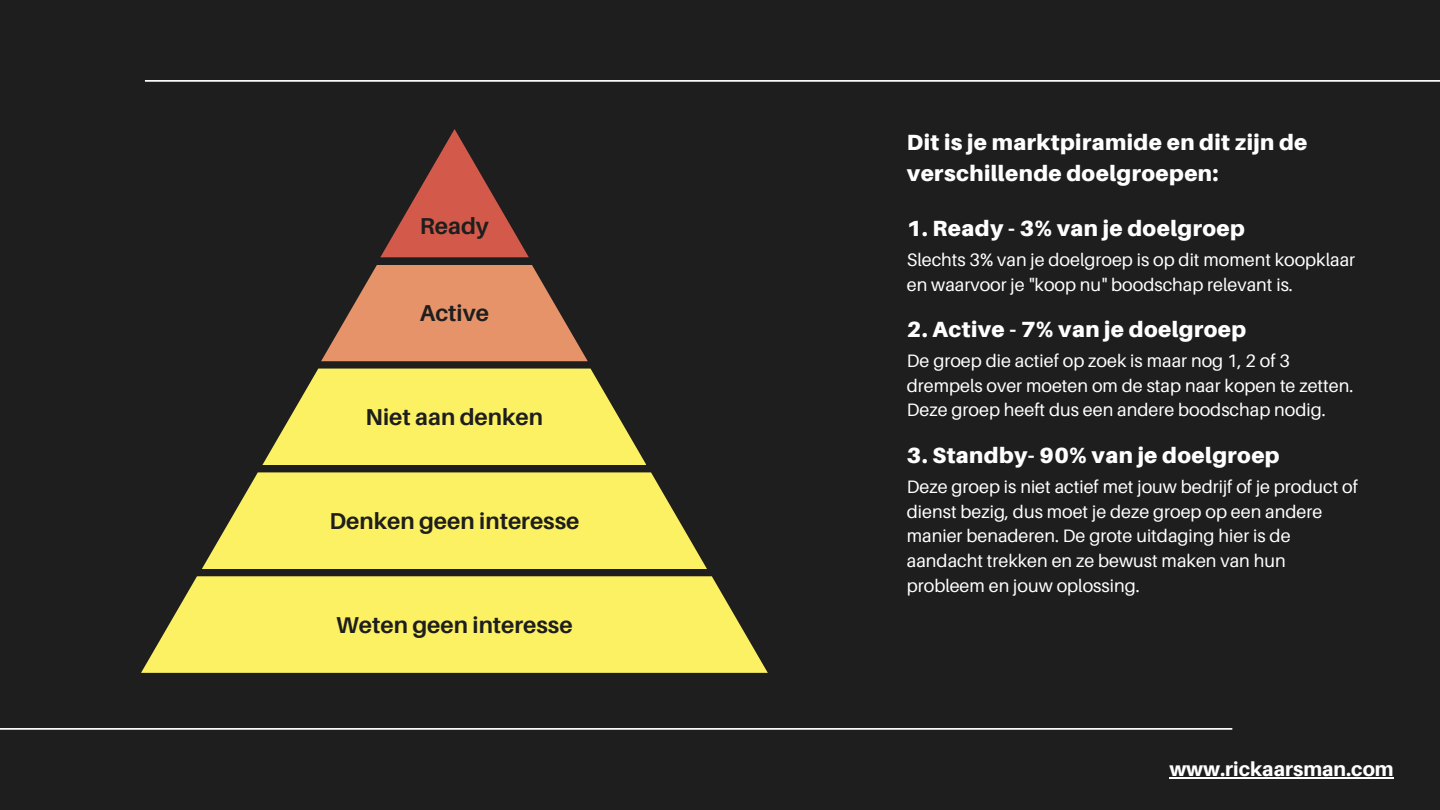
<style>
.page{position:relative;width:1440px;height:810px;background:#1e1e1e}
.page>*{position:absolute;margin:0;border:0;box-sizing:border-box;transform-origin:0 0}
.t1{font:700 23px "Aileron";color:#1e1e1e}
.t2{font:900 22px/30.8px "Aileron";letter-spacing:.02em;color:#fff}
.t3{font:800 20px "Aileron";color:#fff}
.t4{font:18px/24.8px "Aileron";color:#fff}
</style>
<div class="page">
<svg style="left:321px;top:265px;width:267px;height:96px"></svg>
<svg style="left:380px;top:129px;width:149px;height:128px"></svg>
<svg style="left:262px;top:369px;width:384px;height:96px;background:#dbd258"></svg>
<svg style="left:141px;top:576px;width:626px;height:97px;background:#e7dd5c"></svg>
<svg style="left:202px;top:472px;width:505px;height:97px;background:#e2d85b"></svg>
<svg style="left:0;top:728px;width:1232px;height:2px;background:#dedede"></svg>
<svg style="left:145px;top:80px;width:1295px;height:2px;background:#ddd"></svg>
<hr style="left:1169px;top:778px;width:225px;height:1px;background:#fff">
<p class="t1" style="left:420px;top:211px;width:71px">Ready</p>
<p class="t1" style="left:420px;top:299px;width:71px">Active</p>
<p class="t1" style="left:366px;top:402px;width:179px">Niet aan denken</p>
<p class="t1" style="left:329px;top:506px;width:252px">Denken geen interesse</p>
<p class="t1" style="left:336px;top:610px;width:238px">Weten geen interesse</p>
<p class="t2" style="left:907px;top:127px;width:402px">Dit is je marktpiramide en dit zijn de verschillende doelgroepen:</p>
<p class="t2" style="left:907px;top:213px;width:340px">1. Ready - 3% van je doelgroep</p>
<p class="t4" style="left:907px;top:247px;width:450px">Slechts 3% van je doelgroep is op dit moment koopklaar en waarvoor je "koop nu" boodschap relevant is.</p>
<p class="t2" style="left:907px;top:313px;width:341px">2. Active - 7% van je doelgroep</p>
<p class="t4" style="left:907px;top:348px;width:448px">De groep die actief op zoek is maar nog 1, 2 of 3 drempels over moeten om de stap naar kopen te zetten.<br>Deze groep heeft dus een andere boodschap nodig.</p>
<p class="t2" style="left:907px;top:439px;width:374px">3. Standby- 90% van je doelgroep</p>
<p class="t4" style="left:907px;top:474px;width:453px">Deze groep is niet actief met jouw bedrijf of je product of dienst bezig, dus moet je deze groep op een andere manier benaderen. De grote uitdaging hier is de aandacht trekken en ze bewust maken van hun probleem en jouw oplossing.</p>
<p class="t3" style="left:1169px;top:757px;width:226px">www.rickaarsman.com</p>
</div>
